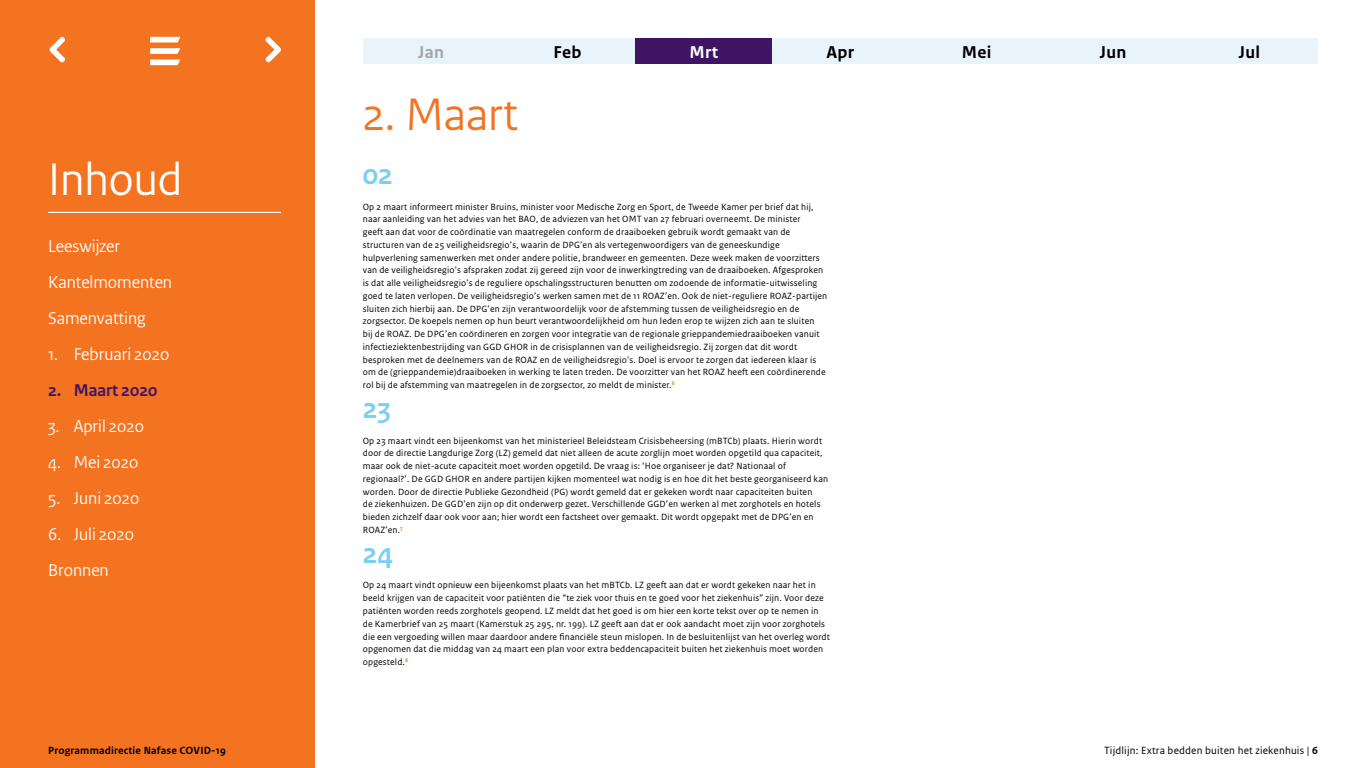
<style>
.page{position:relative;width:1366px;height:768px;background:#fff}
.page>*{position:absolute;margin:0;border:0;box-sizing:border-box;transform-origin:0 0}
.Kop_1_-genummerd{font:48px "Rijksoverheid Sans Heading";color:#f47321}
.Kop_1{font:48px "Rijksoverheid Sans Heading";color:#fff}
.Dag{font:700 30px "Rijksoverheid Sans Heading";color:#7ccff2}
.Kop_2_genummerd-1a{font:18px "Rijksoverheid Sans Heading";color:#fff}
.Kop_2{font:18px "Rijksoverheid Sans Heading";color:#fff}
.Maand_Zwart{font:700 18px "Rijksoverheid Sans Text";letter-spacing:.015em;color:#000}
.Kop_2_genummerd-1{font:700 18px "Rijksoverheid Sans Heading";color:#3f1464}
.Maand_Grijs{font:700 18px "Rijksoverheid Sans Text";color:#a6a6a6}
.Maand_Wit{font:700 18px "Rijksoverheid Sans Text";color:#fff}
.t1{font:11px "Rijksoverheid Sans Text";letter-spacing:.015em;color:#000}
.t2{font:700 11px "Rijksoverheid Sans Text";letter-spacing:.015em;color:#000}
.Plat{font:9.5px/12.8px "Rijksoverheid Sans Text";letter-spacing:.015em;color:#000}
.s1{font-weight:700}
</style>
<div class="page">
<div style="left:0;top:0;width:315px;height:768px;background:#f47321"></div>
<hr style="left:48px;top:212px;width:233px;height:1px;background:#fff">
<svg style="left:150px;top:37px;width:30px;height:17px"></svg>
<svg style="left:150px;top:60px;width:30px;height:5px"></svg>
<svg style="left:49px;top:36px;width:16px;height:27px"></svg>
<svg style="left:265px;top:36px;width:16px;height:27px"></svg>
<div style="left:363px;top:38px;width:136px;height:26px;background:#e9f4fa"></div>
<div style="left:499px;top:38px;width:137px;height:26px;background:#e9f4fa"></div>
<div style="left:636px;top:38px;width:136px;height:26px;background:#3f1464"></div>
<div style="left:772px;top:38px;width:137px;height:26px;background:#e9f4fa"></div>
<div style="left:909px;top:38px;width:136px;height:26px;background:#e9f4fa"></div>
<div style="left:1045px;top:38px;width:136px;height:26px;background:#e9f4fa"></div>
<div style="left:1181px;top:38px;width:137px;height:26px;background:#e9f4fa"></div>
<h1 class="Kop_1" style="left:48px;top:152px;width:136px">Inhoud</h1>
<h2 class="Kop_2" style="left:48px;top:236px;width:73px">Leeswijzer</h2>
<h2 class="Kop_2" style="left:48px;top:272px;width:125px">Kantelmomenten</h2>
<h2 class="Kop_2" style="left:48px;top:308px;width:99px">Samenvatting</h2>
<h2 class="Kop_2_genummerd-1a" style="left:48px;top:344px;width:123px">1. Februari 2020</h2>
<h2 class="Kop_2_genummerd-1" style="left:48px;top:380px;width:111px">2. Maart 2020</h2>
<h2 class="Kop_2_genummerd-1a" style="left:48px;top:416px;width:97px">3. April 2020</h2>
<h2 class="Kop_2_genummerd-1a" style="left:48px;top:452px;width:92px">4. Mei 2020</h2>
<h2 class="Kop_2_genummerd-1a" style="left:48px;top:488px;width:93px">5. Juni 2020</h2>
<h2 class="Kop_2_genummerd-1a" style="left:48px;top:524px;width:87px">6. Juli 2020</h2>
<h2 class="Kop_2" style="left:48px;top:560px;width:62px">Bronnen</h2>
<p class="Maand_Grijs" style="left:418px;top:42px;width:27px">Jan</p>
<p class="Maand_Zwart" style="left:554px;top:42px;width:29px">Feb</p>
<p class="Maand_Wit" style="left:690px;top:42px;width:30px">Mrt</p>
<p class="Maand_Zwart" style="left:826px;top:42px;width:29px">Apr</p>
<p class="Maand_Zwart" style="left:962px;top:42px;width:31px">Mei</p>
<p class="Maand_Zwart" style="left:1100px;top:42px;width:28px">Jun</p>
<p class="Maand_Zwart" style="left:1239px;top:42px;width:23px">Jul</p>
<h1 class="Kop_1_-genummerd" style="left:363px;top:86px;width:156px">2. Maart</h1>
<h2 class="Dag" style="left:363px;top:157px;width:32px">02</h2>
<p class="Plat" style="left:363px;top:200px;width:452px">Op 2 maart informeert minister Bruins, minister voor Medische Zorg en Sport, de Tweede Kamer per brief dat hij, naar aanleiding van het advies van het BAO, de adviezen van het OMT van 27 februari overneemt. De minister</p>
<p class="Plat" style="left:363px;top:226px;width:429px">geeft aan dat voor de coördinatie van maatregelen conform de draaiboeken gebruik wordt gemaakt van de</p>
<p class="Plat" style="left:363px;top:239px;width:418px">structuren van de 25 veiligheidsregio’s, waarin de DPG’en als vertegenwoordigers van de geneeskundige</p>
<p class="Plat" style="left:363px;top:251px;width:462px">hulpverlening samenwerken met onder andere politie, brandweer en gemeenten. Deze week maken de voorzitters van de veiligheidsregio’s afspraken zodat zij gereed zijn voor de inwerkingtreding van de draaiboeken. Afgesproken</p>
<p class="Plat" style="left:363px;top:277px;width:466px">is dat alle veiligheidsregio’s de reguliere opschalingsstructuren benutten om zodoende de informatie-uitwisseling goed te laten verlopen. De veiligheidsregio’s werken samen met de 11 ROAZ’en. Ook de niet-reguliere ROAZ-partijen</p>
<p class="Plat" style="left:363px;top:302px;width:438px">sluiten zich hierbij aan. De DPG’en zijn verantwoordelijk voor de afstemming tussen de veiligheidsregio en de</p>
<p class="Plat" style="left:363px;top:315px;width:458px">zorgsector. De koepels nemen op hun beurt verantwoordelijkheid om hun leden erop te wijzen zich aan te sluiten bij de ROAZ. De DPG’en coördineren en zorgen voor integratie van de regionale grieppandemiedraaiboeken vanuit infectieziektenbestrijding van GGD GHOR in de crisisplannen van de veiligheidsregio. Zij zorgen dat dit wordt</p>
<p class="Plat" style="left:363px;top:353px;width:455px">besproken met de deelnemers van de ROAZ en de veiligheidsregio’s. Doel is ervoor te zorgen dat iedereen klaar is</p>
<p class="Plat" style="left:363px;top:366px;width:464px">om de (grieppandemie)draaiboeken in werking te laten treden. De voorzitter van het ROAZ heeft een coördinerende rol bij de afstemming van maatregelen in de zorgsector, zo meldt de minister.<sup>6</sup></p>
<h2 class="Dag" style="left:363px;top:392px;width:30px">23</h2>
<p class="Plat" style="left:363px;top:434px;width:461px;text-align:justify">Op 23 maart vindt een bijeenkomst van het ministerieel Beleidsteam Crisisbeheersing (mBTCb) plaats. Hierin wordt door de directie Langdurige Zorg (LZ) gemeld dat niet alleen de acute zorglijn moet worden opgetild qua capaciteit, maar ook de niet-acute capaciteit moet worden opgetild. De vraag is: ‘Hoe organiseer je dat? Nationaal of</p>
<p class="Plat" style="left:363px;top:473px;width:467px">regionaal?’. De GGD GHOR en andere partijen kijken momenteel wat nodig is en hoe dit het beste georganiseerd kan worden. Door de directie Publieke Gezondheid (PG) wordt gemeld dat er gekeken wordt naar capaciteiten buiten<br>de ziekenhuizen. De GGD’en zijn op dit onderwerp gezet. Verschillende GGD’en werken al met zorghotels en hotels bieden zichzelf daar ook voor aan; hier wordt een factsheet over gemaakt. Dit wordt opgepakt met de DPG’en en ROAZ’en.<sup>7</sup></p>
<h2 class="Dag" style="left:363px;top:536px;width:32px">24</h2>
<p class="Plat" style="left:363px;top:579px;width:469px">Op 24 maart vindt opnieuw een bijeenkomst plaats van het mBTCb. LZ geeft aan dat er wordt gekeken naar het in beeld krijgen van de capaciteit voor patiënten die “te ziek voor thuis en te goed voor het ziekenhuis” zijn. Voor deze patiënten worden reeds zorghotels geopend. LZ meldt dat het goed is om hier een korte tekst over op te nemen in de Kamerbrief van 25 maart (Kamerstuk 25 295, nr. 199). LZ geeft aan dat er ook aandacht moet zijn voor zorghotels die een vergoeding willen maar daardoor andere financiële steun mislopen. In de besluitenlijst van het overleg wordt opgenomen dat die middag van 24 maart een plan voor extra beddencapaciteit buiten het ziekenhuis moet worden opgesteld.<sup>8</sup></p>
<p class="t2" style="left:48px;top:744px;width:179px">Programmadirectie Nafase COVID-19</p>
<p class="t1" style="left:1104px;top:744px;width:215px">Tijdlijn: Extra bedden buiten het ziekenhuis | <span class="s1">6</span></p>
</div>
